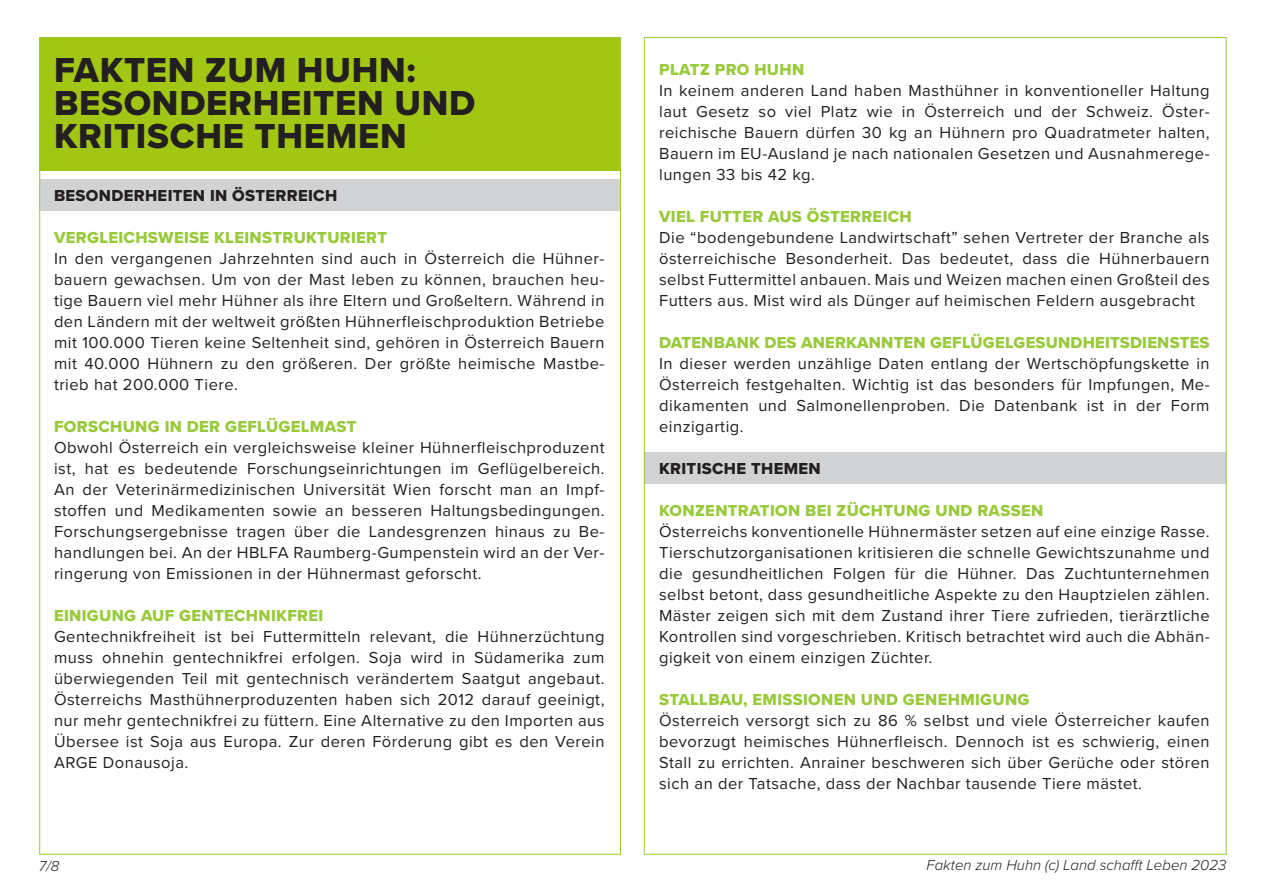
<style>
.page{position:relative;width:1263px;height:893px;background:#fff}
.page>*{position:absolute;margin:0;border:0;box-sizing:border-box;transform-origin:0 0}
.overhead{font:36px/33px "Proxima Nova Extrabld";letter-spacing:.02em;color:#231f20}
.Fließtext1{font:16.5px/21px "Proxima Nova";letter-spacing:.03em;color:#231f20;text-align:justify}
.head_gruen1{font:16.5px "Proxima Nova Extrabld";letter-spacing:.02em;color:#99ca3b}
.head_grau_1{font:16.5px "Proxima Nova Extrabld";letter-spacing:.02em;color:#231f20}
.t1{font:italic 300 15px "Proxima Nova";color:#231f20}
</style>
<div class="page">
<div style="left:39px;top:37px;width:582px;height:134px;background:#a2c614"></div>
<div style="left:39px;top:179px;width:582px;height:32px;background:#d1d2d4"></div>
<div style="left:644px;top:452px;width:582px;height:32px;background:#d1d2d4"></div>
<p class="overhead" style="left:54px;top:56px;width:423px">FAKTEN ZUM HUHN:<br>BESONDERHEITEN UND<br>KRITISCHE THEMEN</p>
<p class="head_grau_1" style="left:54px;top:186px;width:285px">BESONDERHEITEN IN ÖSTERREICH</p>
<p class="head_gruen1" style="left:54px;top:228px;width:335px">VERGLEICHSWEISE KLEINSTRUKTURIERT</p>
<p class="Fließtext1" style="left:54px;top:248px;width:552px">In den vergangenen Jahrzehnten sind auch in Österreich die Hühner&shy;bauern gewachsen. Um von der Mast leben zu können, brauchen heu&shy;tige Bauern viel mehr Hühner als ihre Eltern und Großeltern. Während in den Ländern mit der weltweit größten Hühnerfleischproduktion Betriebe mit 100.000 Tieren keine Seltenheit sind, gehören in Österreich Bauern mit 40.000 Hühnern zu den größeren. Der größte heimische Mastbe&shy;trieb hat 200.000 Tiere.</p>
<p class="head_gruen1" style="left:54px;top:417px;width:304px">FORSCHUNG IN DER GEFLÜGELMAST</p>
<p class="Fließtext1" style="left:54px;top:437px;width:552px">Obwohl Österreich ein vergleichsweise kleiner Hühnerfleischproduzent ist, hat es bedeutende Forschungseinrichtungen im Geflügelbereich.<br>An der Veterinärmedizinischen Universität Wien forscht man an Impf&shy;stoffen und Medikamenten sowie an besseren Haltungsbedingungen.<br>Forschungsergebnisse tragen über die Landesgrenzen hinaus zu Be&shy;handlungen bei. An der HBLFA Raumberg-Gumpenstein wird an der Ver&shy;ringerung von Emissionen in der Hühnermast geforscht.</p>
<p class="head_gruen1" style="left:54px;top:606px;width:271px">EINIGUNG AUF GENTECHNIKFREI</p>
<p class="Fließtext1" style="left:54px;top:626px;width:552px">Gentechnikfreiheit ist bei Futtermitteln relevant, die Hühnerzüchtung muss ohnehin gentechnikfrei erfolgen. Soja wird in Südamerika zum überwiegenden Teil mit gentechnisch verändertem Saatgut angebaut.<br>Österreichs Masthühnerproduzenten haben sich 2012 darauf geeinigt, nur mehr gentechnikfrei zu füttern. Eine Alternative zu den Importen aus Übersee ist Soja aus Europa. Zur deren Förderung gibt es den Verein ARGE Donausoja.</p>
<p class="head_gruen1" style="left:659px;top:60px;width:147px">PLATZ PRO HUHN</p>
<p class="Fließtext1" style="left:659px;top:80px;width:552px">In keinem anderen Land haben Masthühner in konventioneller Haltung laut Gesetz so viel Platz wie in Österreich und der Schweiz. Öster&shy;reichische Bauern dürfen 30 kg an Hühnern pro Quadratmeter halten, Bauern im EU-Ausland je nach nationalen Gesetzen und Ausnahmerege&shy;lungen 33 bis 42 kg.</p>
<p class="head_gruen1" style="left:659px;top:207px;width:254px">VIEL FUTTER AUS ÖSTERREICH</p>
<p class="Fließtext1" style="left:659px;top:227px;width:552px">Die “bodengebundene Landwirtschaft” sehen Vertreter der Branche als österreichische Besonderheit. Das bedeutet, dass die Hühnerbauern selbst Futtermittel anbauen. Mais und Weizen machen einen Großteil des Futters aus. Mist wird als Dünger auf heimischen Feldern ausgebracht</p>
<p class="head_gruen1" style="left:659px;top:333px;width:552px">DATENBANK DES ANERKANNTEN GEFLÜGELGESUNDHEITSDIENSTES</p>
<p class="Fließtext1" style="left:659px;top:353px;width:552px">In dieser werden unzählige Daten entlang der Wertschöpfungskette in Österreich festgehalten. Wichtig ist das besonders für Impfungen, Me&shy;dikamenten und Salmonellenproben. Die Datenbank ist in der Form einzigartig.</p>
<p class="head_grau_1" style="left:659px;top:459px;width:163px">KRITISCHE THEMEN</p>
<p class="head_gruen1" style="left:659px;top:501px;width:386px">KONZENTRATION BEI ZÜCHTUNG UND RASSEN</p>
<p class="Fließtext1" style="left:659px;top:521px;width:552px">Österreichs konventionelle Hühnermäster setzen auf eine einzige Rasse.<br>Tierschutzorganisationen kritisieren die schnelle Gewichtszunahme und die gesundheitlichen Folgen für die Hühner. Das Zuchtunternehmen selbst betont, dass gesundheitliche Aspekte zu den Hauptzielen zählen.<br>Mäster zeigen sich mit dem Zustand ihrer Tiere zufrieden, tierärztliche Kontrollen sind vorgeschrieben. Kritisch betrachtet wird auch die Abhän&shy;gigkeit von einem einzigen Züchter.</p>
<p class="head_gruen1" style="left:659px;top:690px;width:372px">STALLBAU, EMISSIONEN UND GENEHMIGUNG</p>
<p class="Fließtext1" style="left:659px;top:710px;width:552px">Österreich versorgt sich zu 86 % selbst und viele Österreicher kaufen bevorzugt heimisches Hühnerfleisch. Dennoch ist es schwierig, einen Stall zu errichten. Anrainer beschweren sich über Gerüche oder stören sich an der Tatsache, dass der Nachbar tausende Tiere mästet.</p>
<p class="t1" style="left:39px;top:854px;width:22px">7/8</p>
<p class="t1" style="left:926px;top:854px;width:301px">Fakten zum Huhn (c) Land schafft Leben 2023</p>
</div>
